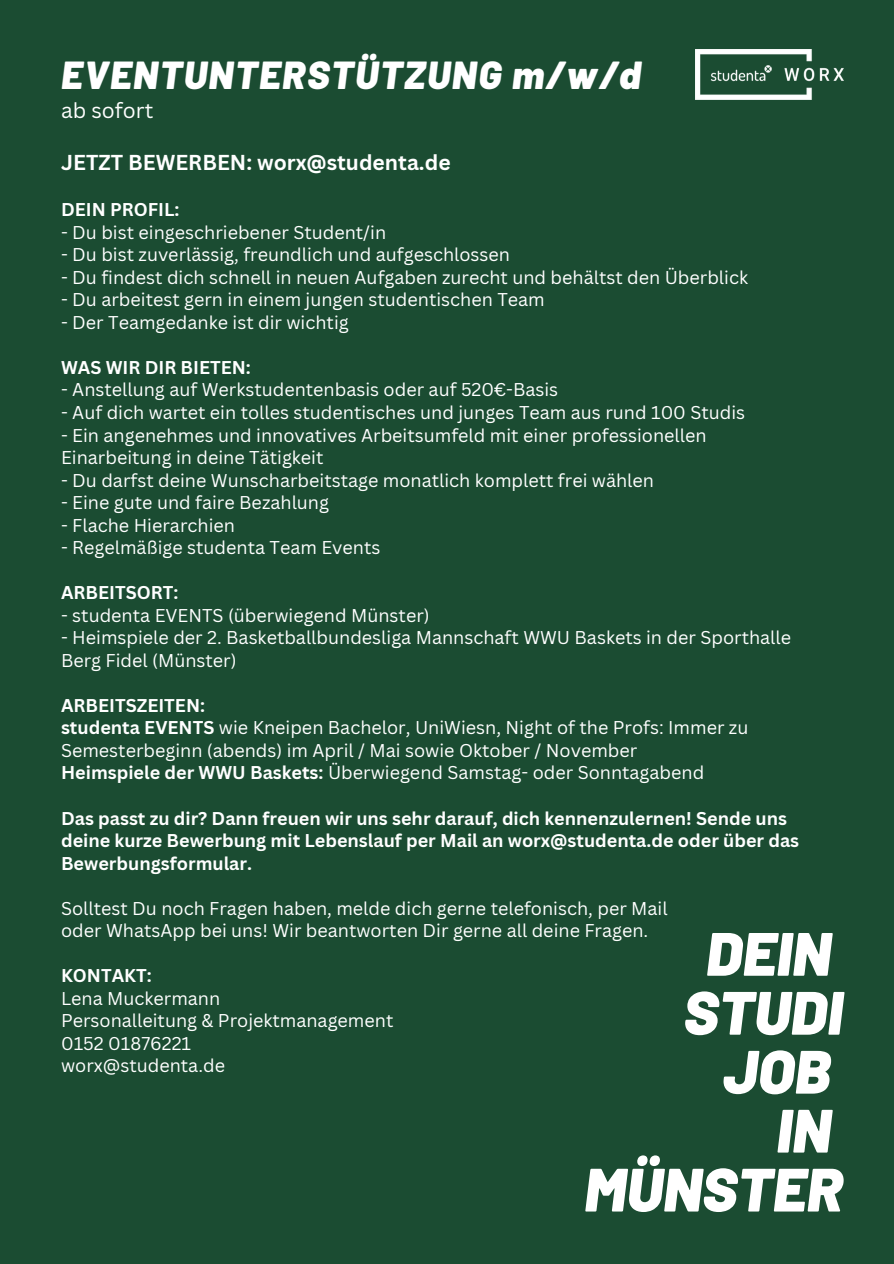
<style>
.page{position:relative;width:894px;height:1264px;background:#fff}
.page>*{position:absolute;margin:0;border:0;box-sizing:border-box;transform-origin:0 0}
.t1{font:italic 900 61.05px/58.9px "Barlow";color:#fff;text-align:right}
.t2{font:italic 900 39px "Barlow";letter-spacing:.04em;color:#fff}
.t3{font:700 21px "Canva Sans";color:#fff}
.t4{font:21px "Canva Sans";color:#fff}
.t5{font:18px/22.5px "Canva Sans";color:#fff}
.t6{font:700 18px/22.5px "Canva Sans";color:#fff}
.s1{font-weight:700}
</style>
<div class="page">
<div style="left:0;top:0;width:893px;height:1263px;background:#1b4c32"></div>
<img style="left:695px;top:50px;width:148px;height:49px">
<h2 class="t2" style="left:61px;top:50px;width:581px">EVENTUNTERSTÜTZUNG m/w/d</h2>
<p class="t4" style="left:61px;top:96px;width:94px">ab sofort</p>
<p class="t3" style="left:61px;top:148px;width:391px">JETZT BEWERBEN: worx@studenta.de</p>
<p class="t6" style="left:61px;top:198px;width:120px">DEIN PROFIL:</p>
<p class="t5" style="left:61px;top:220px;width:326px">- Du bist eingeschriebener Student/in</p>
<p class="t5" style="left:61px;top:243px;width:450px">- Du bist zuverlässig, freundlich und aufgeschlossen</p>
<p class="t5" style="left:61px;top:265px;width:688px">- Du findest dich schnell in neuen Aufgaben zurecht und behältst den Überblick</p>
<p class="t5" style="left:61px;top:288px;width:485px">- Du arbeitest gern in einem jungen studentischen Team</p>
<p class="t5" style="left:61px;top:310px;width:289px">- Der Teamgedanke ist dir wichtig</p>
<p class="t6" style="left:61px;top:356px;width:191px">WAS WIR DIR BIETEN:</p>
<p class="t5" style="left:61px;top:378px;width:498px">- Anstellung auf Werkstudentenbasis oder auf 520€-Basis</p>
<p class="t5" style="left:61px;top:401px;width:685px">- Auf dich wartet ein tolles studentisches und junges Team aus rund 100 Studis</p>
<p class="t5" style="left:61px;top:423px;width:647px">- Ein angenehmes und innovatives Arbeitsumfeld mit einer professionellen<br>Einarbeitung in deine Tätigkeit</p>
<p class="t5" style="left:61px;top:468px;width:594px">- Du darfst deine Wunscharbeitstage monatlich komplett frei wählen</p>
<p class="t5" style="left:61px;top:491px;width:269px">- Eine gute und faire Bezahlung</p>
<p class="t5" style="left:61px;top:513px;width:175px">- Flache Hierarchien</p>
<p class="t5" style="left:61px;top:536px;width:321px">- Regelmäßige studenta Team Events</p>
<p class="t6" style="left:61px;top:581px;width:119px">ARBEITSORT:</p>
<p class="t5" style="left:61px;top:603px;width:370px">- studenta EVENTS (überwiegend Münster)</p>
<p class="t5" style="left:61px;top:626px;width:731px">- Heimspiele der 2. Basketballbundesliga Mannschaft WWU Baskets in der Sporthalle<br>Berg Fidel (Münster)</p>
<p class="t5" style="left:61px;top:693px;width:688px"><span class="s1">ARBEITSZEITEN:<br>studenta EVENTS</span> wie Kneipen Bachelor, UniWiesn, Night of the Profs: Immer zu Semesterbeginn (abends) im April / Mai sowie Oktober / November<br><span class="s1">Heimspiele der WWU Baskets:</span> Überwiegend Samstag- oder Sonntagabend</p>
<p class="t6" style="left:61px;top:806px;width:739px">Das passt zu dir? Dann freuen wir uns sehr darauf, dich kennenzulernen! Sende uns deine kurze Bewerbung mit Lebenslauf per Mail an worx@studenta.de oder über das<br>Bewerbungsformular.</p>
<p class="t5" style="left:61px;top:896px;width:608px">Solltest Du noch Fragen haben, melde dich gerne telefonisch, per Mail oder WhatsApp bei uns! Wir beantworten Dir gerne all deine Fragen.</p>
<p class="t6" style="left:61px;top:964px;width:92px">KONTAKT:</p>
<p class="t5" style="left:61px;top:986px;width:334px">Lena Muckermann<br>Personalleitung &amp; Projektmanagement<br>0152 01876221<br>worx@studenta.de</p>
<h1 class="t1" style="left:584px;top:921px;width:260px">DEIN<br>STUDI<br>JOB<br>IN<br>MÜNSTER</h1>
</div>
